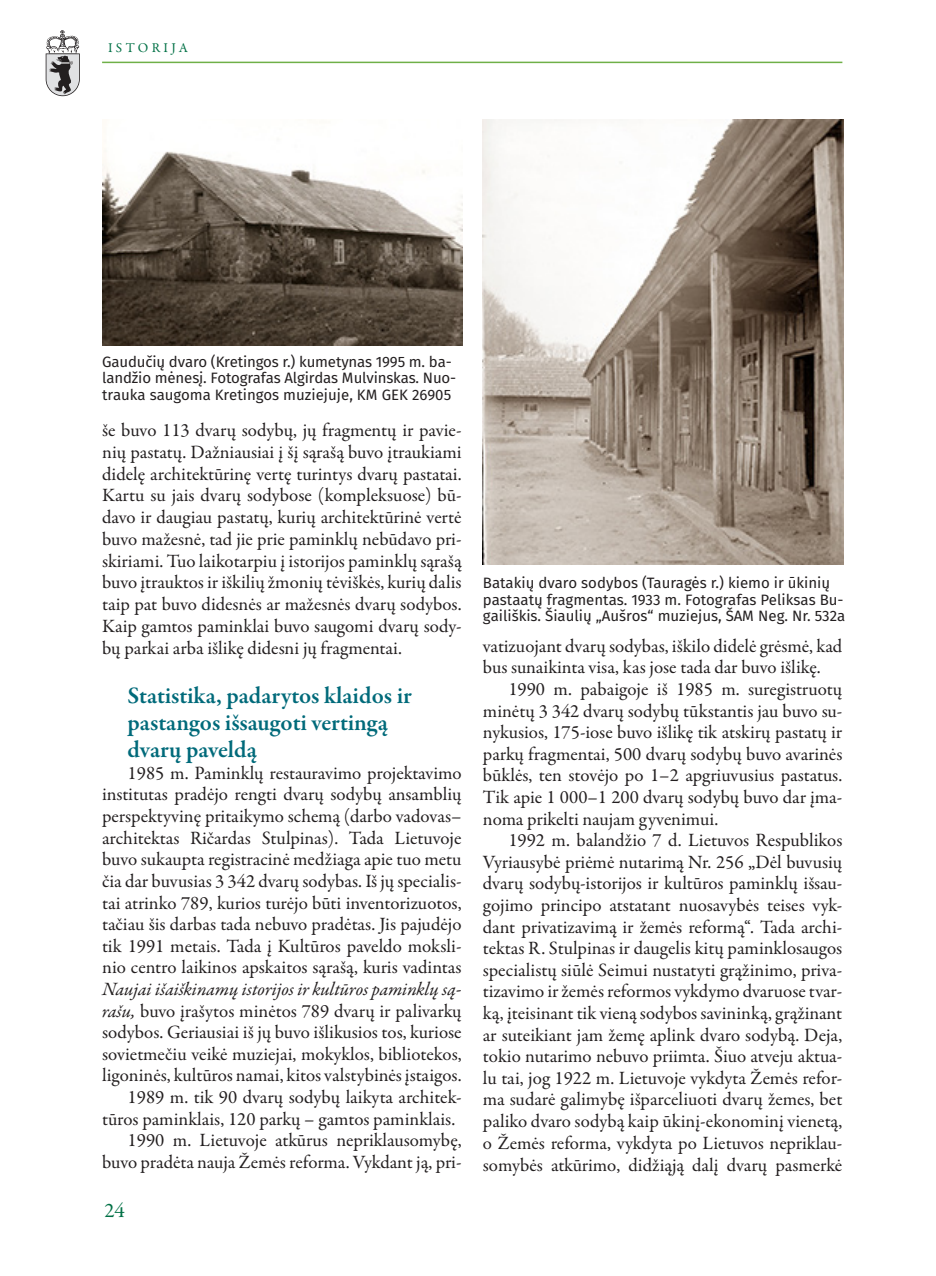
<style>
.page{position:relative;width:936px;height:1276px;background:#fff}
.page>*{position:absolute;margin:0;border:0;box-sizing:border-box;transform-origin:0 0}
.tekstas{font:600 24px "Garamond Premr Pro";color:#006a7a}
.t1{font:21px "Garamond Premr Pro";color:#017045}
.tekstas-2{font:18.9px/21.6px "Garamond Premr Pro";color:#231f20;text-align:justify}
.parašas{font:15px/16.5px "Fira Sans";color:#231f20}
.t2{font:13.5px "Garamond Premr Pro";letter-spacing:.25em;color:#017045}
.s1{font-style:italic}
</style>
<div class="page">
<hr style="left:102px;top:62px;width:740px;height:1px;background:#6fb048">
<svg style="left:46px;top:30px;width:34px;height:66px"></svg>
<img style="left:102px;top:150px;width:360px;height:196px">
<img style="left:483px;top:119px;width:360px;height:446px">
<p class="t2" style="left:108px;top:40px;width:81px">ISTORIJA</p>
<p class="parašas" style="left:102px;top:354px;width:351px">Gaudučių dvaro (Kretingos r.) kumetynas 1995 m. ba-</p>
<p class="parašas" style="left:102px;top:371px;width:355px">landžio mėnesį. Fotografas Algirdas Mulvinskas. Nuo&shy;trauka saugoma Kretingos muziejuje, KM GEK 26905</p>
<p class="tekstas-2" style="left:102px;top:420px;width:361px">še buvo 113 dvarų sodybų, jų fragmentų ir pavie&shy;nių pastatų. Dažniausiai į šį sąrašą buvo įtraukiami didelę architektūrinę vertę turintys dvarų pastatai.<br>Kartu su jais dvarų sodybose (kompleksuose) bū&shy;davo ir daugiau pastatų, kurių architektūrinė vertė buvo mažesnė, tad jie prie paminklų nebūdavo pri&shy;skiriami. Tuo laikotarpiu į istorijos paminklų sąrašą buvo įtrauktos ir iškilių žmonių tėviškės, kurių dalis taip pat buvo didesnės ar mažesnės dvarų sodybos.<br>Kaip gamtos paminklai buvo saugomi dvarų sody&shy;bų parkai arba išlikę didesni jų fragmentai.</p>
<p class="tekstas" style="left:128px;top:681px;width:285px">Statistika, padarytos klaidos ir</p>
<p class="tekstas" style="left:128px;top:708px;width:261px">pastangos išsaugoti vertingą</p>
<p class="tekstas" style="left:128px;top:735px;width:131px">dvarų paveldą</p>
<p class="tekstas-2" style="left:102px;top:762px;width:361px;text-indent:26px">1985 m. Paminklų restauravimo projektavimo institutas pradėjo rengti dvarų sodybų ansamblių perspektyvinę pritaikymo schemą (darbo vadovas– architektas Ričardas Stulpinas). Tada Lietuvoje buvo sukaupta registracinė medžiaga apie tuo metu čia dar buvusias 3 342 dvarų sodybas. Iš jų specialis&shy;tai atrinko 789, kurios turėjo būti inventorizuotos, tačiau šis darbas tada nebuvo pradėtas. Jis pajudėjo tik 1991 metais. Tada į Kultūros paveldo moksli&shy;nio centro laikinos apskaitos sąrašą, kuris vadintas <span class="s1">Naujai išaiškinamų istorijos ir kultūros paminklų są&shy;rašu,</span> buvo įrašytos minėtos 789 dvarų ir palivarkų sodybos. Geriausiai iš jų buvo išlikusios tos, kuriose sovietmečiu veikė muziejai, mokyklos, bibliotekos, ligoninės, kultūros namai, kitos valstybinės įstaigos.</p>
<p class="tekstas-2" style="left:102px;top:1086px;width:361px;text-indent:26px">1989 m. tik 90 dvarų sodybų laikyta architek&shy;tūros paminklais, 120 parkų – gamtos paminklais.</p>
<p class="tekstas-2" style="left:102px;top:1130px;width:361px;text-align:right">1990 m. Lietuvoje atkūrus nepriklausomybę, buvo pradėta nauja Žemės reforma. Vykdant ją, pri-</p>
<p class="t1" style="left:104px;top:1197px;width:22px">24</p>
<p class="parašas" style="left:483px;top:576px;width:364px">Batakių dvaro sodybos (Tauragės r.) kiemo ir ūkinių pastaatų fragmentas. 1933 m. Fotografas Peliksas Bu&shy;gailiškis. Šiaulių „Aušros“ muziejus, ŠAM Neg. Nr. 532a</p>
<p class="tekstas-2" style="left:483px;top:635px;width:361px">vatizuojant dvarų sodybas, iškilo didelė grėsmė, kad bus sunaikinta visa, kas jose tada dar buvo išlikę.</p>
<p class="tekstas-2" style="left:483px;top:678px;width:361px;text-indent:26px">1990 m. pabaigoje iš 1985 m. suregistruotų minėtų 3 342 dvarų sodybų tūkstantis jau buvo su&shy;nykusios, 175-iose buvo išlikę tik atskirų pastatų ir parkų fragmentai, 500 dvarų sodybų buvo avarinės būklės, ten stovėjo po 1–2 apgriuvusius pastatus.<br>Tik apie 1 000–1 200 dvarų sodybų buvo dar įma&shy;noma prikelti naujam gyvenimui.</p>
<p class="tekstas-2" style="left:483px;top:830px;width:361px;text-indent:26px">1992 m. balandžio 7 d. Lietuvos Respublikos Vyriausybė priėmė nutarimą Nr. 256 „Dėl buvusių dvarų sodybų-istorijos ir kultūros paminklų išsau&shy;gojimo principo atstatant nuosavybės teises vyk&shy;dant privatizavimą ir žemės reformą“. Tada archi&shy;tektas R. Stulpinas ir daugelis kitų paminklosaugos specialistų siūlė Seimui nustatyti grąžinimo, priva&shy;tizavimo ir žemės reformos vykdymo dvaruose tvar&shy;ką, įteisinant tik vieną sodybos savininką, grąžinant ar suteikiant jam žemę aplink dvaro sodybą. Deja, tokio nutarimo nebuvo priimta. Šiuo atveju aktua&shy;lu tai, jog 1922 m. Lietuvoje vykdyta Žemės refor&shy;ma sudarė galimybę išparceliuoti dvarų žemes, bet paliko dvaro sodybą kaip ūkinį-ekonominį vienetą, o Žemės reforma, vykdyta po Lietuvos nepriklau&shy;somybės atkūrimo, didžiąją dalį dvarų pasmerkė</p>
</div>
